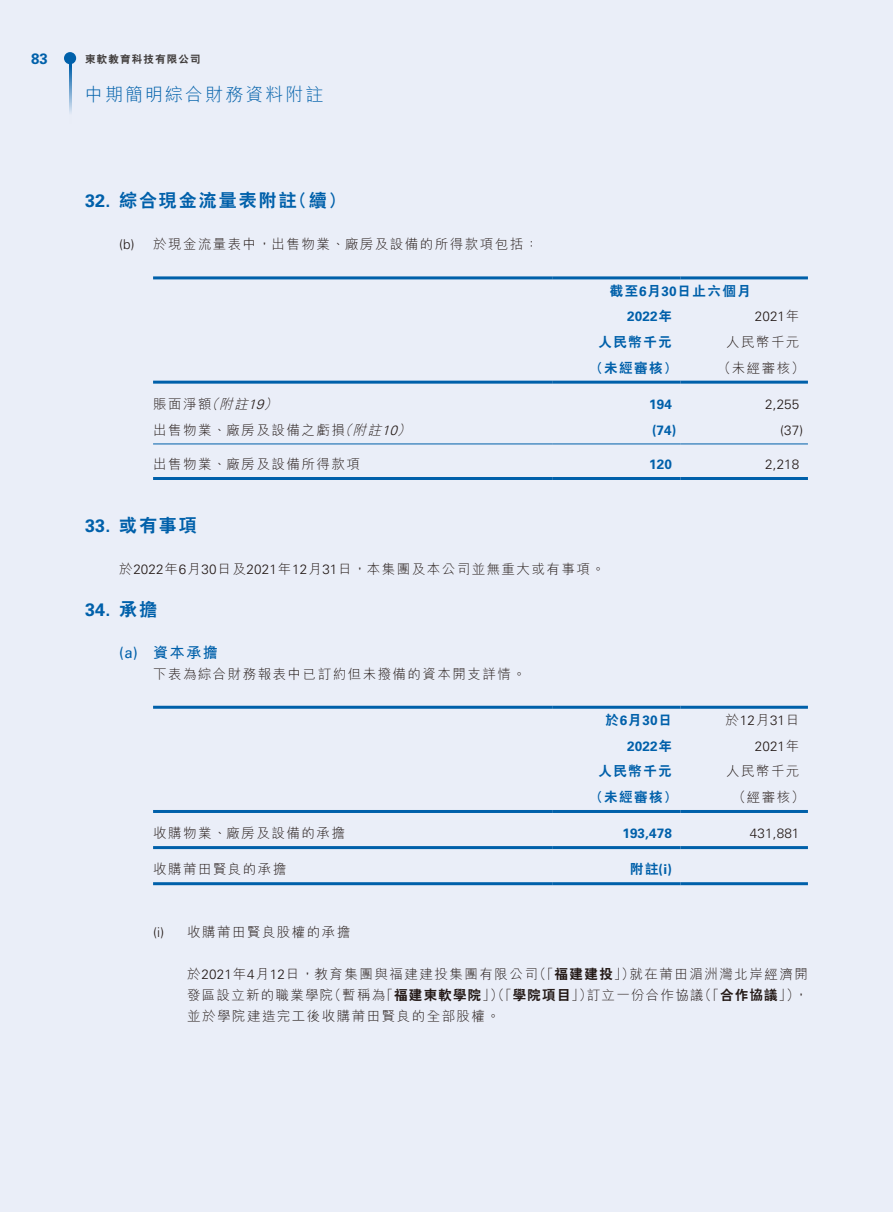
<style>
.page{position:relative;width:893px;height:1212px;background:#fff}
.page>*{position:absolute;margin:0;border:0;box-sizing:border-box;transform-origin:0 0}
.t1{font:800 18px "C Hei 2 HK";letter-spacing:.11em;color:#0060aa}
.t2{font:300 18px "M Hei HK";letter-spacing:.115em;color:#0060aa}
.t3{font:700 18px "Univers";color:#0060aa}
.t4{font:700 15px "M Hei HK";color:#0060aa}
.t5{font:15px "Univers";color:#0060aa}
.t6{font:700 15px "Univers";color:#0060aa}
.t7{font:300 13.5px/21px "M Hei HK";letter-spacing:.11em;color:#231916}
.t8{font:300 13.5px "Univers";letter-spacing:.01em;color:#231916}
.t9{font:800 13.5px "C Hei 2 HK";letter-spacing:.11em;color:#0060aa}
.t10{font:700 13.5px "Univers";letter-spacing:.01em;color:#0060aa}
.t11{font:800 13.5px "C Hei 2 HK";letter-spacing:.09em;color:#231916}
.t12{font:italic 300 13.5px "M Hei HK";color:#231916}
.t13{font:300 13.5px "M Hei HK";letter-spacing:.09em;color:#231916}
.t14{font:italic 300 13.5px "Univers";color:#231916}
.t15{font:800 10.5px "C Hei 2 HK";letter-spacing:.115em;color:#3f3b3a}
.s1{font-family:"Univers";font-weight:700}
.s2{font-family:"C Hei 2 HK";font-weight:800}
.s3{font-family:"M Hei HK"}
.s4{font-family:"Univers"}
.s5{font-family:"M Hei HK";font-weight:300}
</style>
<div class="page">
<div style="left:0;top:0;width:892px;height:1212px;background:#eaeef8"></div>
<hr style="left:69px;top:61px;width:2px;height:62px;background:#0060aa">
<div style="left:64px;top:52px;width:12px;height:12px;background:#0060aa;border-radius:50%"></div>
<hr style="left:153px;top:381px;width:400px;height:3px;background:#0060aa">
<hr style="left:553px;top:381px;width:127px;height:3px;background:#0060aa">
<hr style="left:680px;top:381px;width:128px;height:3px;background:#0060aa">
<hr style="left:153px;top:443px;width:400px;height:1px;background:#0060aa">
<hr style="left:553px;top:443px;width:127px;height:1px;background:#0060aa">
<hr style="left:680px;top:443px;width:128px;height:1px;background:#0060aa">
<hr style="left:153px;top:276px;width:400px;height:3px;background:#0060aa">
<hr style="left:553px;top:276px;width:127px;height:3px;background:#0060aa">
<hr style="left:680px;top:276px;width:128px;height:3px;background:#0060aa">
<hr style="left:153px;top:477px;width:400px;height:3px;background:#0060aa">
<hr style="left:553px;top:477px;width:127px;height:3px;background:#0060aa">
<hr style="left:680px;top:477px;width:128px;height:3px;background:#0060aa">
<hr style="left:153px;top:810px;width:400px;height:3px;background:#0060aa">
<hr style="left:553px;top:810px;width:127px;height:3px;background:#0060aa">
<hr style="left:680px;top:810px;width:128px;height:3px;background:#0060aa">
<hr style="left:153px;top:846px;width:400px;height:3px;background:#0060aa">
<hr style="left:553px;top:846px;width:127px;height:3px;background:#0060aa">
<hr style="left:680px;top:846px;width:128px;height:3px;background:#0060aa">
<hr style="left:153px;top:882px;width:400px;height:3px;background:#0060aa">
<hr style="left:553px;top:882px;width:127px;height:3px;background:#0060aa">
<hr style="left:680px;top:882px;width:128px;height:3px;background:#0060aa">
<hr style="left:153px;top:706px;width:400px;height:3px;background:#0060aa">
<hr style="left:553px;top:706px;width:127px;height:3px;background:#0060aa">
<hr style="left:680px;top:706px;width:128px;height:3px;background:#0060aa">
<p class="t6" style="left:31px;top:50px;width:18px">83</p>
<p class="t15" style="left:85px;top:52px;width:117px">東軟教育科技有限公司</p>
<h1 class="t2" style="left:85px;top:82px;width:240px">中期簡明綜合財務資料附註</h1>
<h1 class="t3" style="left:85px;top:191px;width:27px">32.</h1>
<h1 class="t1" style="left:119px;top:189px;width:179px">綜合現金流量表附註</h1>
<h1 class="t1" style="left:290px;top:189px;width:58px">（續(</h1>
<p class="t8" style="left:119px;top:236px;width:17px">b( )</p>
<p class="t7" style="left:153px;top:233px;width:387px">於現金流量表中，出售物業、廠房及設備的所得款項包括：</p>
<p class="t12" style="left:205px;top:394px;width:20px">（</p>
<p class="t12" style="left:264px;top:394px;width:20px">(</p>
<p class="t12" style="left:219px;top:394px;width:35px">附註</p>
<p class="t7" style="left:153px;top:393px;width:60px">賬面淨額</p>
<p class="t14" style="left:248px;top:396px;width:21px">19</p>
<p class="t12" style="left:338px;top:420px;width:20px">（</p>
<p class="t12" style="left:397px;top:420px;width:20px">(</p>
<p class="t12" style="left:352px;top:420px;width:35px">附註</p>
<p class="t7" style="left:153px;top:419px;width:193px">出售物業、廠房及設備之虧損</p>
<p class="t14" style="left:382px;top:422px;width:21px">10</p>
<p class="t7" style="left:153px;top:453px;width:208px">出售物業、廠房及設備所得款項</p>
<p class="t9" style="left:610px;top:282px;width:143px">截至<span class="s1">6</span>月<span class="s1">30</span>日止六個月</p>
<p class="t10" style="left:627px;top:309px;width:46px">2022<span class="s2">年</span></p>
<p class="t8" style="left:755px;top:308px;width:46px">2021<span class="s3">年</span></p>
<p class="t9" style="left:598px;top:333px;width:75px">人民幣千元</p>
<p class="t7" style="left:726px;top:331px;width:75px">人民幣千元</p>
<p class="t9" style="left:590px;top:359px;width:89px">（未經審核）</p>
<p class="t7" style="left:717px;top:357px;width:89px">（未經審核(</p>
<p class="t10" style="left:649px;top:396px;width:24px">194</p>
<p class="t8" style="left:765px;top:396px;width:36px">2,255</p>
<p class="t10" style="left:652px;top:422px;width:26px">)74(</p>
<p class="t8" style="left:780px;top:422px;width:24px">)37(</p>
<p class="t10" style="left:649px;top:456px;width:24px">120</p>
<p class="t8" style="left:765px;top:456px;width:36px">2,218</p>
<h1 class="t3" style="left:85px;top:515px;width:27px">33.</h1>
<h1 class="t1" style="left:119px;top:513px;width:79px">或有事項</h1>
<h1 class="t3" style="left:85px;top:599px;width:27px">34.</h1>
<p class="t7" style="left:119px;top:558px;width:487px">於<span class="s4">2022</span>年<span class="s4">6</span>月<span class="s4">30</span>日及<span class="s4">2021</span>年<span class="s4">12</span>月<span class="s4">31</span>日，本集團及本公司並無重大或有事項。</p>
<h1 class="t1" style="left:119px;top:597px;width:39px">承擔</h1>
<p class="t5" style="left:119px;top:643px;width:20px">a( )</p>
<p class="t4" style="left:153px;top:641px;width:66px">資本承擔</p>
<p class="t7" style="left:153px;top:663px;width:374px">下表為綜合財務報表中已訂約但未撥備的資本開支詳情。</p>
<p class="t7" style="left:153px;top:822px;width:193px">收購物業、廠房及設備的承擔</p>
<p class="t7" style="left:153px;top:858px;width:135px">收購莆田賢良的承擔</p>
<p class="t9" style="left:605px;top:711px;width:68px">於<span class="s1">6</span>月<span class="s1">30</span>日</p>
<p class="t10" style="left:627px;top:738px;width:46px">2022<span class="s2">年</span></p>
<p class="t9" style="left:598px;top:762px;width:75px">人民幣千元</p>
<p class="t9" style="left:590px;top:788px;width:89px">（未經審核）</p>
<p class="t10" style="left:622px;top:825px;width:51px">193,478</p>
<p class="t10" style="left:630px;top:862px;width:43px"><span class="s2">附註</span> (i(</p>
<p class="t8" style="left:725px;top:712px;width:75px"><span class="s3">於</span>12<span class="s3">月</span>31<span class="s3">日</span></p>
<p class="t8" style="left:755px;top:738px;width:46px">2021<span class="s3">年</span></p>
<p class="t7" style="left:726px;top:760px;width:75px">人民幣千元</p>
<p class="t7" style="left:732px;top:786px;width:74px">（經審核(</p>
<p class="t8" style="left:750px;top:825px;width:51px">431,881</p>
<p class="t8" style="left:153px;top:924px;width:13px">) i(</p>
<p class="t7" style="left:187px;top:921px;width:165px">收購莆田賢良股權的承擔</p>
<p class="t7" style="left:187px;top:963px;width:352px">於<span class="s4">2021</span>年<span class="s4">4</span>月<span class="s4">12</span>日，教育集團與福建建投集團有限公司</p>
<p class="t7" style="left:533px;top:963px;width:104px">（「<span class="s2">福建建投</span>」）</p>
<p class="t7" style="left:629px;top:963px;width:180px">就在莆田湄洲灣北岸經濟開</p>
<p class="t7" style="left:328px;top:984px;width:59px">（暫稱為</p>
<p class="t11" style="left:380px;top:986px;width:214px"><span class="s5">「</span>福建東軟學院<span class="s5">」）（「</span>學院項目<span class="s5">」）</span></p>
<p class="t7" style="left:698px;top:984px;width:103px">（「<span class="s2">合作協議</span> (「</p>
<p class="t7" style="left:187px;top:984px;width:314px">發區設立新的職業學院<br>並於學院建造完工後收購莆田賢良的全部股權。</p>
<p class="t13" style="left:587px;top:985px;width:118px">訂立一份合作協議</p>
<p class="t7" style="left:794px;top:984px;width:15px">，</p>
</div>
